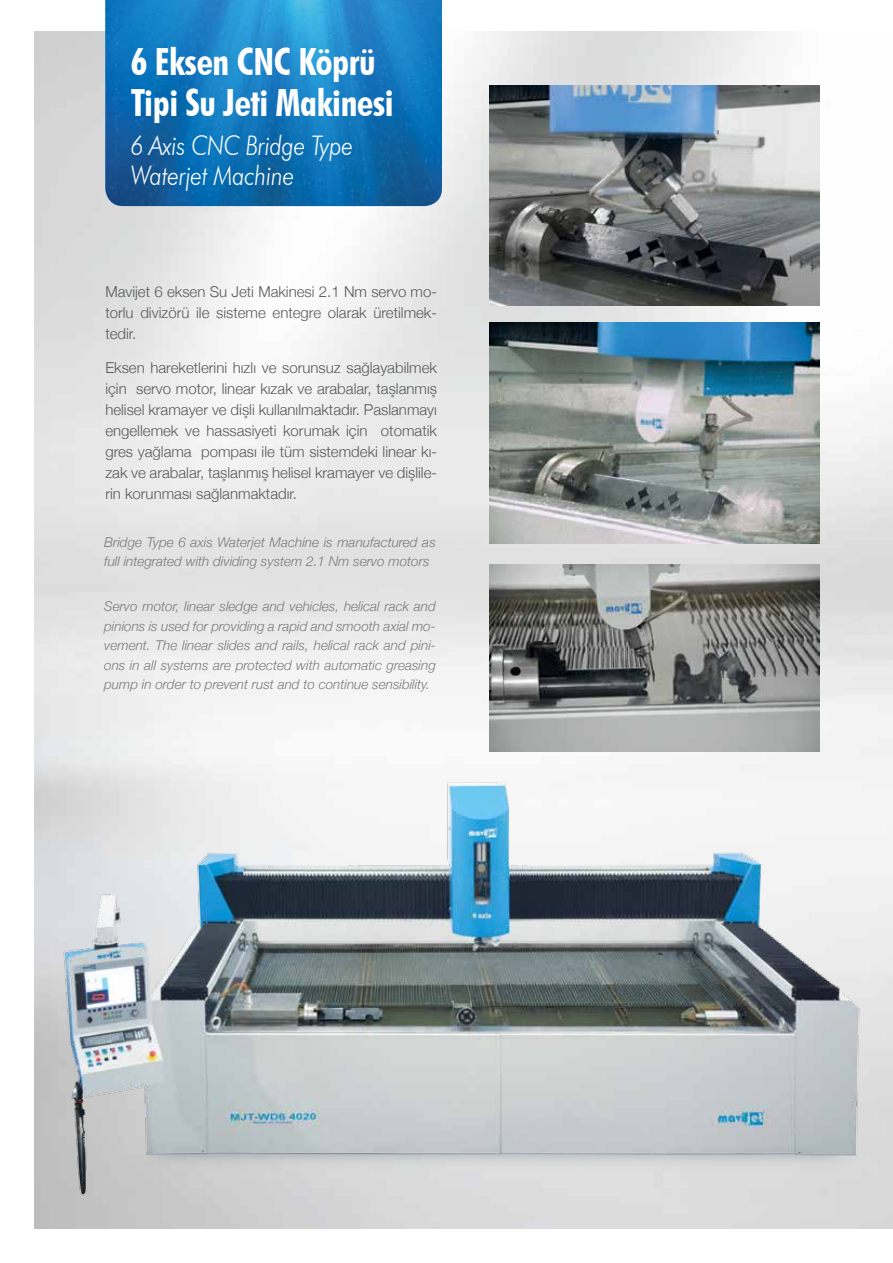
<style>
.page{position:relative;width:893px;height:1263px;background:#fff}
.page>*{position:absolute;margin:0;border:0;box-sizing:border-box;transform-origin:0 0}
.t1{font:700 condensed 37.5px/40.5px "Futura BT";letter-spacing:-.01em;color:#fff}
.t2{font:italic 300 27px/30px "Futura BT";letter-spacing:-.01em;color:#fff;scale:.85 1}
.t3{font:300 15px/21px "Helvetica Neue";color:#58595b;text-align:justify}
.t4{font:italic 300 13.5px/19.5px "Helvetica Neue";color:#797a7d}
</style>
<div class="page">
<img style="left:34px;top:32px;width:859px;height:1197px">
<img style="left:105px;top:0;width:337px;height:206px">
<img style="left:45px;top:772px;width:848px;height:432px">
<img style="left:489px;top:323px;width:331px;height:220px">
<img style="left:489px;top:85px;width:331px;height:221px">
<img style="left:489px;top:564px;width:331px;height:188px">
<h1 class="t1" style="left:131px;top:42px;width:265px">6 Eksen CNC Köprü<br>Tipi Su Jeti Makinesi</h1>
<h2 class="t2" style="left:131px;top:130px;width:263px">6 Axis CNC Bridge Type<br>Waterjet Machine</h2>
<p class="t3" style="left:105px;top:280px;width:333px">Mavijet 6 eksen Su Jeti Makinesi 2.1 Nm servo mo&shy;torlu divizörü ile sisteme entegre olarak üretilmek&shy;tedir.</p>
<p class="t3" style="left:105px;top:356px;width:333px">Eksen hareketlerini hızlı ve sorunsuz sağlayabilmek için servo motor, linear kızak ve arabalar, taşlanmış helisel kramayer ve dişli kullanılmaktadır. Paslanmayı engellemek ve hassasiyeti korumak için otomatik gres yağlama pompası ile tüm sistemdeki linear kı&shy;zak ve arabalar, taşlanmış helisel kramayer ve dişlile&shy;rin korunması sağlanmaktadır.</p>
<p class="t4" style="left:104px;top:531px;width:333px">Bridge Type 6 axis Waterjet Machine is manufactured as full integrated with dividing system 2.1 Nm servo motors</p>
<p class="t4" style="left:104px;top:596px;width:333px;text-align:justify">Servo motor, linear sledge and vehicles, helical rack and pinions is used for providing a rapid and smooth axial mo&shy;vement. The linear slides and rails, helical rack and pini&shy;ons in all systems are protected with automatic greasing pump in order to prevent rust and to continue sensibility.</p>
</div>
